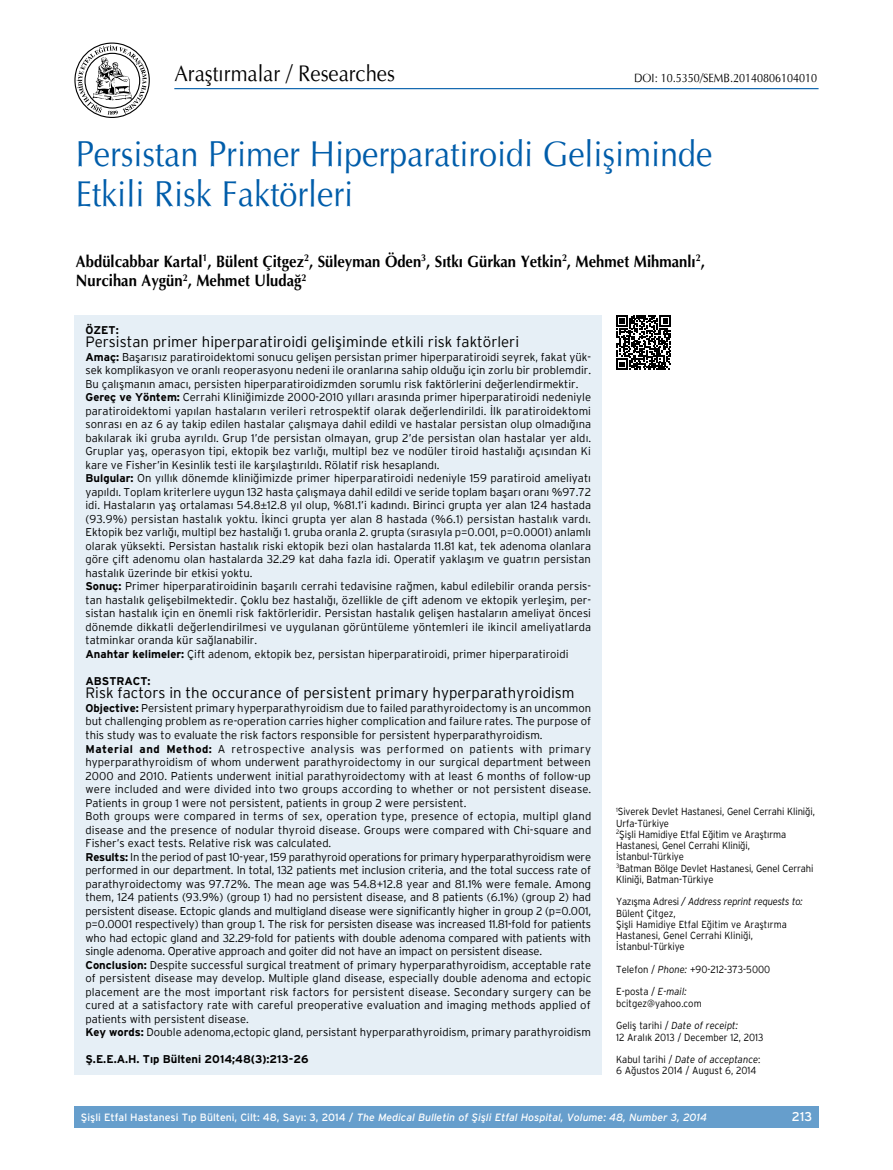
<style>
.page{position:relative;width:893px;height:1170px;background:#fff}
.page>*{position:absolute;margin:0;border:0;box-sizing:border-box;transform-origin:0 0}
.t1{font:36px/40.5px "Optima";color:#005daa;scale:.9 1}
.t2{font:22.5px "Optima";color:#000;scale:.9 1}
.t3{font:700 16.5px/19.8px "Optima";color:#000;scale:.9 1}
.t4{font:300 15px "Interstate";color:#000}
.t5{font:12.75px "Interstate";color:#fff}
.t6{font:12px "Optima";color:#000;scale:.9 1}
.t7{font:300 11.25px/13.5px "Interstate";color:#000}
.t8{font:700 11.25px "Interstate";color:#000}
.t9{font:italic 10.5px "Interstate";color:#fff}
.t10{font:300 10.2px/11.2px "Interstate";letter-spacing:-.01em;color:#000;scale:.93 1}
.s1{font-weight:700}
.s2{font-family:"Myriad Pro";font-weight:400}
.s3{font-style:italic}
.s4{font-style:normal}
</style>
<div class="page">
<div style="left:74px;top:1106px;width:745px;height:21px;background:#669ecc"></div>
<div style="left:74px;top:315px;width:528px;height:759px;background:#e6eff6"></div>
<hr style="left:174px;top:88px;width:645px;height:1px;background:#005daa">
<svg style="left:616px;top:315px;width:55px;height:55px"></svg>
<div style="left:74px;top:43px;width:76px;height:75px;border:1px solid #000;border-radius:50%"></div>
<svg style="left:77px;top:45px;width:70px;height:70px"></svg>
<h2 class="t2" style="left:174px;top:60px;width:247px">Araştırmalar / Researches</h2>
<p class="t6" style="left:634px;top:71px;width:205px">DOI: 10.5350/SEMB.20140806104010</p>
<h1 class="t1" style="left:76px;top:133px;width:709px">Persistan Primer Hiperparatiroidi Gelişiminde<br>Etkili Risk Faktörleri</h1>
<h3 class="t3" style="left:76px;top:251px;width:700px">Abdülcabbar Kartal<sup>1</sup>, Bülent Çitgez<sup>2</sup>, Süleyman Öden<sup>3</sup>, Sıtkı Gürkan Yetkin<sup>2</sup>, Mehmet Mihmanlı<sup>2</sup>,<br>Nurcihan Aygün<sup>2</sup>, Mehmet Uludağ<sup>2</sup></h3>
<p class="t8" style="left:85px;top:323px;width:35px">ÖZET:</p>
<h3 class="t4" style="left:85px;top:333px;width:435px">Persistan primer hiperparatiroidi gelişiminde etkili risk faktörleri</h3>
<p class="t7" style="left:85px;top:350px;width:507px"><span class="s1">Amaç:</span> Başarısız paratiroidektomi sonucu gelişen persistan primer hiperparatiroidi seyrek, fakat yük&shy;sek komplikasyon ve oranlı reoperasyonu nedeni ile oranlarına sahip olduğu için zorlu bir problemdir.<br>Bu çalışmanın amacı, persisten hiperparatiroidizmden sorumlu risk faktörlerini değerlendirmektir.<br><span class="s1">Gereç ve Yöntem:</span> Cerrahi Kliniğimizde 2000-2010 yılları arasında primer hiperparatiroidi nedeniyle paratiroidektomi yapılan hastaların verileri retrospektif olarak değerlendirildi. İlk paratiroidektomi sonrası en az 6 ay takip edilen hastalar çalışmaya dahil edildi ve hastalar persistan olup olmadığına bakılarak iki gruba ayrıldı. Grup 1’de persistan olmayan, grup 2’de persistan olan hastalar yer aldı.<br>Gruplar yaş, operasyon tipi, ektopik bez varlığı, multipl bez ve nodüler tiroid hastalığı açısından Ki kare ve Fisher’in Kesinlik testi ile karşılaştırıldı. Rölatif risk hesaplandı.<br><span class="s1">Bulgular:</span> On yıllık dönemde kliniğimizde primer hiperparatiroidi nedeniyle 159 paratiroid ameliyatı yapıldı. Toplam kriterlere uygun 132 hasta çalışmaya dahil edildi ve seride toplam başarı oranı %97.72 idi. Hastaların yaş ortalaması 54.8<span class="s2">±</span>12.8 yıl olup, %81.1’i kadındı. Birinci grupta yer alan 124 hastada (93.9%) persistan hastalık yoktu. İkinci grupta yer alan 8 hastada (%6.1) persistan hastalık vardı.<br>Ektopik bez varlığı, multipl bez hastalığı 1. gruba oranla 2. grupta (sırasıyla p=0.001, p=0.0001) anlamlı olarak yüksekti. Persistan hastalık riski ektopik bezi olan hastalarda 11.81 kat, tek adenoma olanlara göre çift adenomu olan hastalarda 32.29 kat daha fazla idi. Operatif yaklaşım ve guatrın persistan hastalık üzerinde bir etkisi yoktu.<br><span class="s1">Sonuç:</span> Primer hiperparatiroidinin başarılı cerrahi tedavisine rağmen, kabul edilebilir oranda persis&shy;tan hastalık gelişebilmektedir. Çoklu bez hastalığı, özellikle de çift adenom ve ektopik yerleşim, per&shy;sistan hastalık için en önemli risk faktörleridir. Persistan hastalık gelişen hastaların ameliyat öncesi dönemde dikkatli değerlendirilmesi ve uygulanan görüntüleme yöntemleri ile ikincil ameliyatlarda tatminkar oranda kür sağlanabilir.<br><span class="s1">Anahtar kelimeler:</span> Çift adenom, ektopik bez, persistan hiperparatiroidi, primer hiperparatiroidi</p>
<p class="t8" style="left:85px;top:674px;width:67px">ABSTRACT:</p>
<h3 class="t4" style="left:85px;top:684px;width:491px">Risk factors in the occurance of persistent primary hyperparathyroidism</h3>
<p class="t7" style="left:85px;top:701px;width:507px"><span class="s1">Objective:</span> Persistent primary hyperparathyroidism due to failed parathyroidectomy is an uncommon but challenging problem as re-operation carries higher complication and failure rates. The purpose of this study was to evaluate the risk factors responsible for persistent hyperparathyroidism.<br><span class="s1">Material and Method:</span> A retrospective analysis was performed on patients with primary hyperparathyroidism of whom underwent parathyroidectomy in our surgical department between 2000 and 2010. Patients underwent initial parathyroidectomy with at least 6 months of follow-up were included and were divided into two groups according to whether or not persistent disease.<br>Patients in group 1 were not persistent, patients in group 2 were persistent.<br>Both groups were compared in terms of sex, operation type, presence of ectopia, multipl gland disease and the presence of nodular thyroid disease. Groups were compared with Chi-square and Fisher’s exact tests. Relative risk was calculated.<br><span class="s1">Results:</span> In the period of past 10-year, 159 parathyroid operations for primary hyperparathyroidism were performed in our department. In total, 132 patients met inclusion criteria, and the total success rate of parathyroidectomy was 97.72%. The mean age was 54.8+12.8 year and 81.1% were female. Among them, 124 patients (93.9%) (group 1) had no persistent disease, and 8 patients (6.1%) (group 2) had persistent disease. Ectopic glands and multigland disease were significantly higher in group 2 (p=0.001, p=0.0001 respectively) than group 1. The risk for persisten disease was increased 11.81-fold for patients who had ectopic gland and 32.29-fold for patients with double adenoma compared with patients with single adenoma. Operative approach and goiter did not have an impact on persistent disease.<br><span class="s1">Conclusion:</span> Despite successful surgical treatment of primary hyperparathyroidism, acceptable rate of persistent disease may develop. Multiple gland disease, especially double adenoma and ectopic placement are the most important risk factors for persistent disease. Secondary surgery can be cured at a satisfactory rate with careful preoperative evaluation and imaging methods applied of patients with persistent disease.<br><span class="s1">Key words:</span> Double adenoma,ectopic gland, persistant hyperparathyroidism, primary parathyroidism</p>
<p class="t8" style="left:85px;top:1052px;width:225px">Ş.E.E.A.H. Tıp Bülteni 2014;48(3):213-26</p>
<p class="t10" style="left:616px;top:805px;width:215px"><sup>1</sup>Siverek Devlet Hastanesi, Genel Cerrahi Kliniği, Urfa-Türkiye<br><sup>2</sup>Şişli Hamidiye Etfal Eğitim ve Araştırma Hastanesi, Genel Cerrahi Kliniği, İstanbul-Türkiye<br><sup>3</sup>Batman Bölge Devlet Hastanesi, Genel Cerrahi Kliniği, Batman-Türkiye</p>
<p class="t10" style="left:616px;top:895px;width:202px">Yazışma Adresi <span class="s3">/ Address reprint requests to:<br></span>Bülent Çitgez,<br>Şişli Hamidiye Etfal Eğitim ve Araştırma<br>Hastanesi, Genel Cerrahi Kliniği,<br>İstanbul-Türkiye</p>
<p class="t10" style="left:616px;top:963px;width:167px">Telefon / <span class="s3">Phone:</span> +90-212-373-5000</p>
<p class="t10" style="left:616px;top:985px;width:94px">E-posta / <span class="s3">E-mail: </span>bcitgez@yahoo.com</p>
<p class="t10" style="left:616px;top:1019px;width:160px">Geliş tarihi / <span class="s3">Date of receipt:<br></span>12 Aralık 2013 / December 12, 2013</p>
<p class="t10" style="left:616px;top:1053px;width:157px">Kabul tarihi / <span class="s3">Date of acceptance</span>:<br>6 Ağustos 2014 / August 6, 2014</p>
<p class="t9" style="left:81px;top:1110px;width:628px"><span class="s4">Şişli Etfal Hastanesi T›p Bülteni, Cilt: 48, Say›: 3, 2014 /</span> The Medical Bulletin of Şişli Etfal Hospital, Volume: 48, Number 3, 2014</p>
<p class="t5" style="left:792px;top:1108px;width:22px">213</p>
</div>
